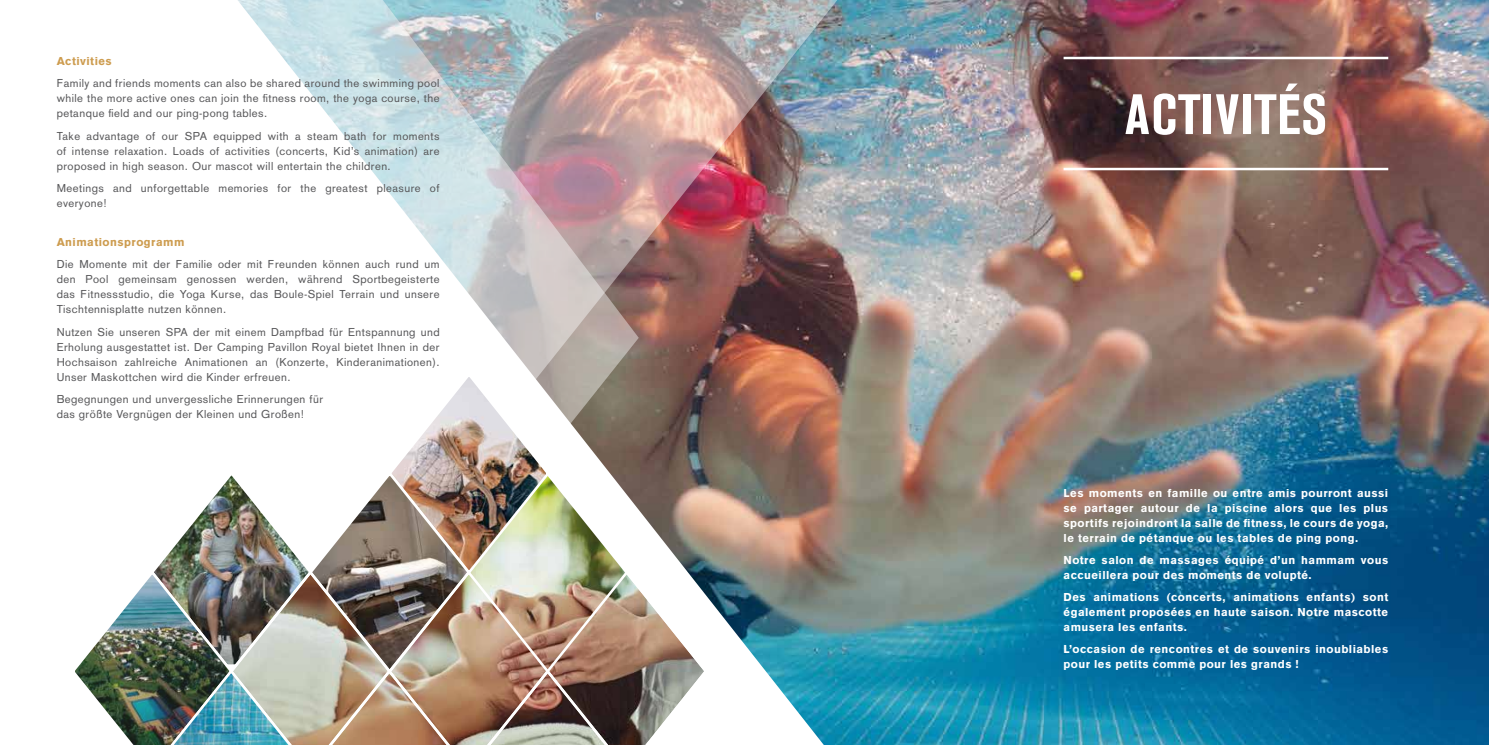
<style>
.page{position:relative;width:1489px;height:745px;background:#fff}
.page>*{position:absolute;margin:0;border:0;box-sizing:border-box;transform-origin:0 0}
.t1{font:700 condensed 56.25px "Akzidenz Grotesk BE";letter-spacing:.015em;color:#fff}
.t2{font:11.25px/15px "Akzidenz Grotesk";letter-spacing:.04em;color:#58585a;text-align:justify}
.t3{font:900 11.25px/15px "Akzidenz Grotesk";letter-spacing:.04em;color:#fff;text-align:justify}
.t4{font:900 11.25px "Akzidenz Grotesk";letter-spacing:.04em;color:#cd9c4f}
</style>
<div class="page">
<img style="left:709px;top:0;width:779px;height:744px">
<img style="left:638px;top:0;width:213px;height:466px">
<svg style="left:238px;top:0;width:400px;height:371px"></svg>
<hr style="left:1063px;top:57px;width:325px;height:2px;background:#fff">
<hr style="left:1063px;top:168px;width:325px;height:2px;background:#fff">
<img style="left:231px;top:371px;width:478px;height:373px">
<img style="left:75px;top:476px;width:156px;height:268px">
<p class="t4" style="left:57px;top:55px;width:57px">Activities</p>
<p class="t2" style="left:57px;top:76px;width:384px">Family and friends moments can also be shared around the swimming pool while the more active ones can join the fitness room, the yoga course, the petanque field and our ping-pong tables.</p>
<p class="t2" style="left:57px;top:128px;width:384px">Take advantage of our SPA equipped with a steam bath for moments of intense relaxation. Loads of activities (concerts, Kid’s animation) are proposed in high season. Our mascot will entertain the children.</p>
<p class="t2" style="left:57px;top:180px;width:384px">Meetings and unforgettable memories for the greatest pleasure of everyone!</p>
<p class="t4" style="left:57px;top:235px;width:129px">Animationsprogramm</p>
<p class="t2" style="left:57px;top:257px;width:384px">Die Momente mit der Familie oder mit Freunden können auch rund um den Pool gemeinsam genossen werden, während Sportbegeisterte das Fitnessstudio, die Yoga Kurse, das Boule-Spiel Terrain und unsere Tischtennisplatte nutzen können.</p>
<p class="t2" style="left:57px;top:324px;width:384px">Nutzen Sie unseren SPA der mit einem Dampfbad für Entspannung und Erholung ausgestattet ist. Der Camping Pavillon Royal bietet Ihnen in der Hochsaison zahlreiche Animationen an (Konzerte, Kinderanimationen).<br>Unser Maskottchen wird die Kinder erfreuen.</p>
<p class="t2" style="left:57px;top:391px;width:268px">Begegnungen und unvergessliche Erinnerungen für das größte Vergnügen der Kleinen und Großen!</p>
<h1 class="t1" style="left:1124px;top:82px;width:203px">ACTIVITÉS</h1>
<p class="t3" style="left:1063px;top:485px;width:326px">Les moments en famille ou entre amis pourront aussi se partager autour de la piscine alors que les plus sportifs rejoindront la salle de fitness, le cours de yoga, le terrain de pétanque ou les tables de ping pong.</p>
<p class="t3" style="left:1063px;top:552px;width:326px">Notre salon de massages équipé d’un hammam vous accueillera pour des moments de volupté.</p>
<p class="t3" style="left:1063px;top:589px;width:326px">Des animations (concerts, animations enfants) sont également proposées en haute saison. Notre mascotte amusera les enfants.</p>
<p class="t3" style="left:1063px;top:641px;width:326px">L’occasion de rencontres et de souvenirs inoubliables pour les petits comme pour les grands !</p>
</div>
